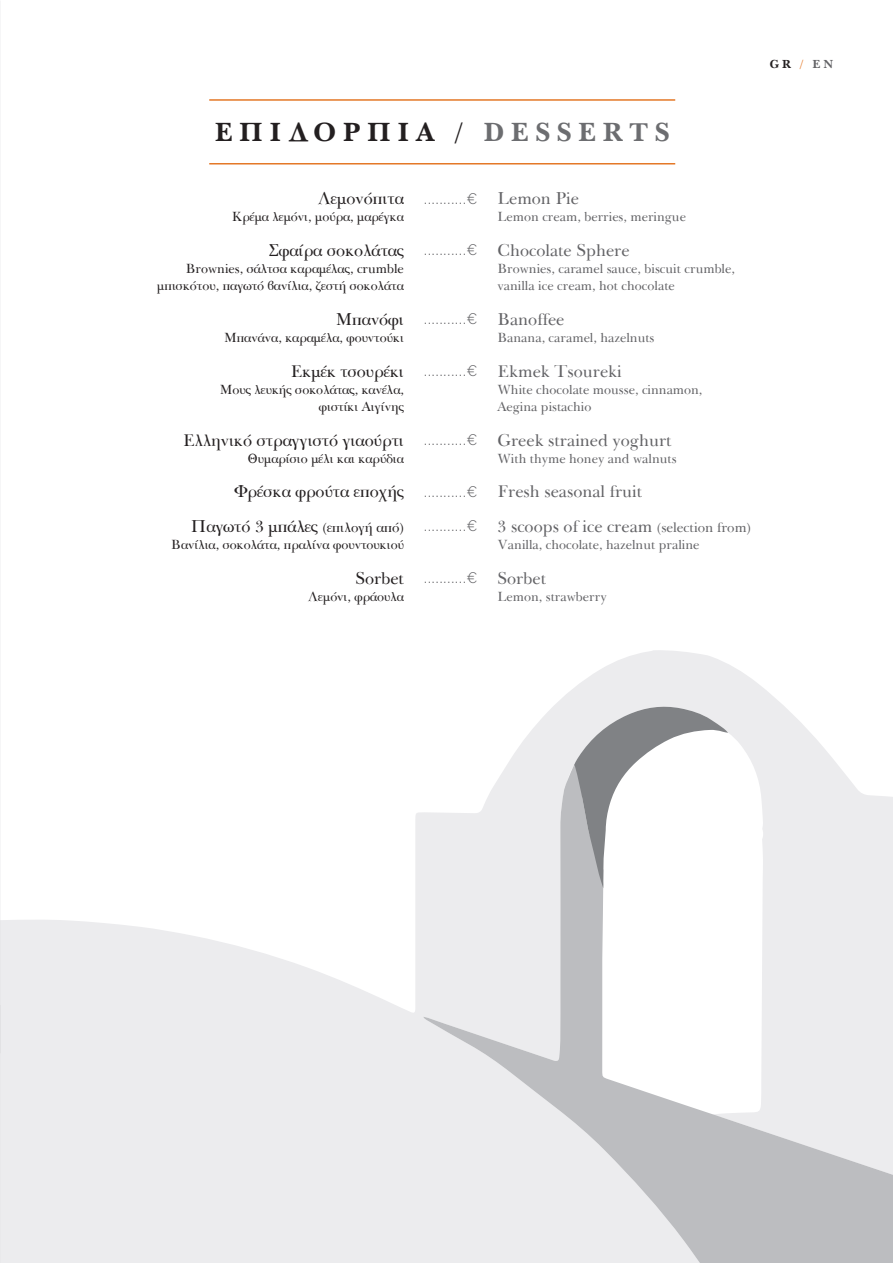
<style>
.page{position:relative;width:893px;height:1263px;background:#fff}
.page>*{position:absolute;margin:0;border:0;box-sizing:border-box;transform-origin:0 0}
.t1{font:700 27px "Gr Baskerville";letter-spacing:.245em;color:#231f20}
.t2{font:16.5px "Gr Baskerville";color:#231f20}
.t3{font:16.5px "Gr Baskerville";color:#636366}
.t4{font:300 15.3px "Gotham Greek";color:#636366}
.t5{font:12.75px/17.2px "Gr Baskerville";color:#636366}
.t6{font:12.75px/17.2px "Gr Baskerville";color:#231f20;text-align:right}
.t7{font:700 12px "Gr Baskerville";color:#231f20}
.s1{color:#e47827}
.s2{color:#636366}
.s3{color:#6c6d70}
.s4{font-size:13.5px}
</style>
<div class="page">
<svg style="left:1px;top:650px;width:835px;height:613px;fill:#ececee"></svg>
<svg style="left:423px;top:763px;width:470px;height:500px;fill:#ececee"></svg>
<svg style="left:574px;top:705px;width:154px;height:183px"></svg>
<svg style="left:0;top:920px;width:1px;height:343px"></svg>
<hr style="left:209px;top:99px;width:466px;height:2px;background:#e47827">
<hr style="left:209px;top:163px;width:466px;height:1px;background:#e47827">
<p class="t7" style="left:770px;top:57px;width:65px">GR <span class="s1">/</span> <span class="s2">EN</span></p>
<p class="t1" style="left:215px;top:116px;width:457px">ΕΠΙΔΟΡΠΙΑ / <span class="s3">DESSERTS</span></p>
<p class="t2" style="left:318px;top:188px;width:87px">Λεμονόπιτα</p>
<p class="t6" style="left:232px;top:208px;width:174px">Κρέμα λεμόνι, μούρα, μαρέγκα</p>
<p class="t2" style="left:269px;top:240px;width:136px">Σφαίρα σοκολάτας</p>
<p class="t6" style="left:157px;top:260px;width:248px">Brownies, σάλτσα καραμέλας, crumble μπισκότου, παγωτό βανίλια, ζεστή σοκολάτα</p>
<p class="t2" style="left:336px;top:309px;width:70px">Μπανόφι</p>
<p class="t6" style="left:224px;top:329px;width:181px">Μπανάνα, καραμέλα, φουντούκι</p>
<p class="t2" style="left:291px;top:361px;width:115px">Εκμέκ τσουρέκι</p>
<p class="t6" style="left:220px;top:381px;width:186px">Μους λευκής σοκολάτας, κανέλα, φιστίκι Αιγίνης</p>
<p class="t2" style="left:183px;top:430px;width:222px">Ελληνικό στραγγιστό γιαούρτι</p>
<p class="t6" style="left:248px;top:450px;width:158px">Θυμαρίσιο μέλι και καρύδια</p>
<p class="t2" style="left:234px;top:482px;width:171px">Φρέσκα φρούτα εποχής</p>
<p class="t2" style="left:191px;top:516px;width:214px">Παγωτό 3 μπάλες <span class="s4">(επιλογή από)</span></p>
<p class="t6" style="left:171px;top:536px;width:234px">Βανίλια, σοκολάτα, πραλίνα φουντουκιού</p>
<p class="t2" style="left:355px;top:568px;width:50px">Sorbet</p>
<p class="t6" style="left:309px;top:588px;width:97px">Λεμόνι, φράουλα</p>
<p class="t4" style="left:424px;top:190px;width:55px">...........€</p>
<p class="t4" style="left:424px;top:242px;width:55px">...........€</p>
<p class="t4" style="left:424px;top:311px;width:55px">...........€</p>
<p class="t4" style="left:424px;top:362px;width:55px">...........€</p>
<p class="t4" style="left:424px;top:431px;width:55px">...........€</p>
<p class="t4" style="left:424px;top:483px;width:55px">...........€</p>
<p class="t4" style="left:424px;top:518px;width:55px">...........€</p>
<p class="t4" style="left:424px;top:569px;width:55px">...........€</p>
<p class="t3" style="left:497px;top:188px;width:83px">Lemon Pie</p>
<p class="t5" style="left:497px;top:208px;width:190px">Lemon cream, berries, meringue</p>
<p class="t3" style="left:497px;top:240px;width:134px">Chocolate Sphere</p>
<p class="t5" style="left:497px;top:260px;width:239px">Brownies, caramel sauce, biscuit crumble, vanilla ice cream, hot chocolate</p>
<p class="t3" style="left:497px;top:309px;width:68px">Banoffee</p>
<p class="t5" style="left:497px;top:329px;width:158px">Banana, caramel, hazelnuts</p>
<p class="t3" style="left:497px;top:361px;width:126px">Ekmek Tsoureki</p>
<p class="t5" style="left:497px;top:381px;width:206px">White chocolate mousse, cinnamon,<br>Aegina pistachio</p>
<p class="t3" style="left:497px;top:430px;width:176px">Greek strained yoghurt</p>
<p class="t5" style="left:497px;top:450px;width:181px">With thyme honey and walnuts</p>
<p class="t3" style="left:497px;top:482px;width:146px">Fresh seasonal fruit</p>
<p class="t3" style="left:497px;top:516px;width:255px">3 scoops of ice cream <span class="s4">(selection from)</span></p>
<p class="t5" style="left:497px;top:536px;width:203px">Vanilla, chocolate, hazelnut praline</p>
<p class="t3" style="left:497px;top:568px;width:50px">Sorbet</p>
<p class="t5" style="left:497px;top:588px;width:111px">Lemon, strawberry</p>
</div>
